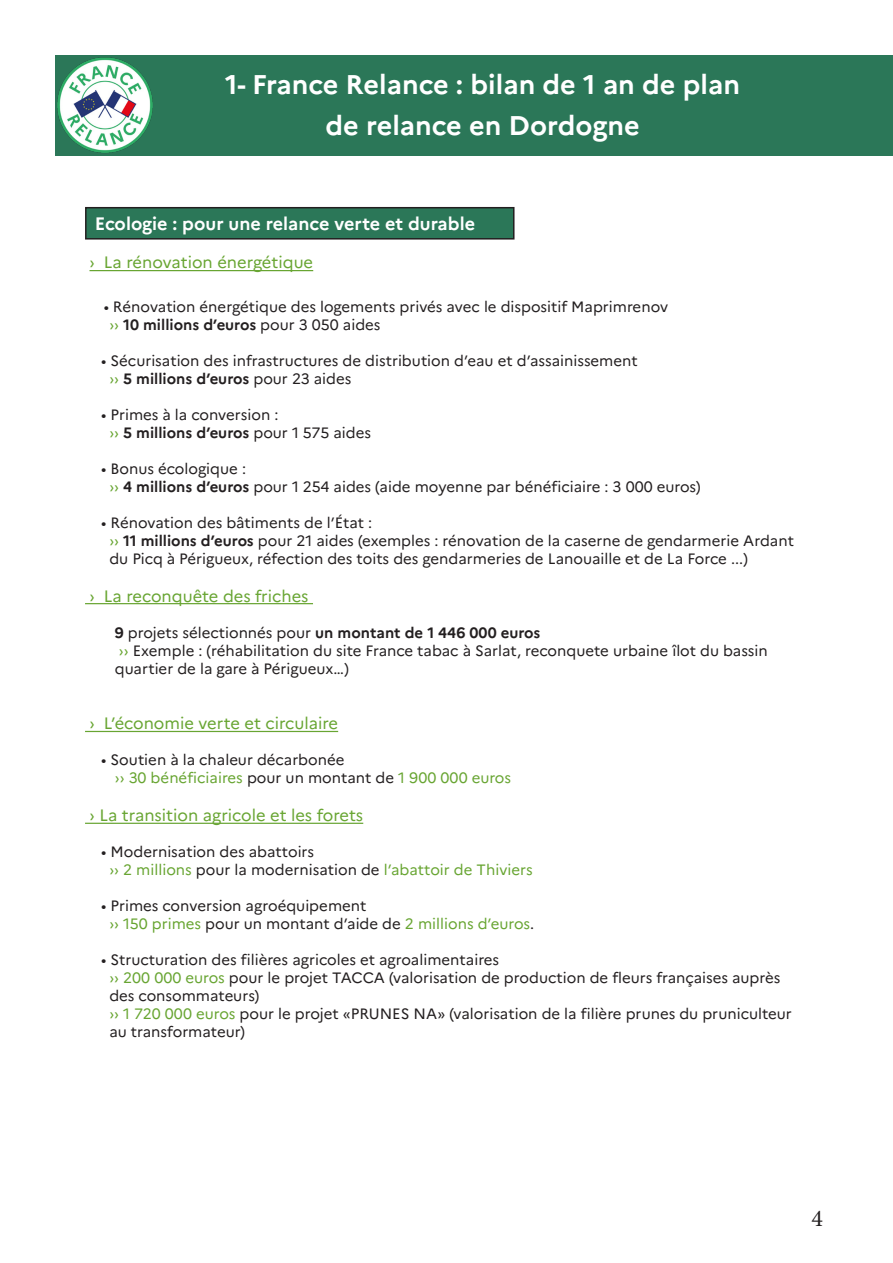
<style>
.page{position:relative;width:893px;height:1263px;background:#fff}
.page>*{position:absolute;margin:0;border:0;box-sizing:border-box;transform-origin:0 0}
.t1{font:700 27px "Marianne";color:#fff}
.t2{font:24px "Minion Pro";color:#231f20}
.t3{font:700 18px "Marianne";color:#fff}
.t4{font:16.5px "Marianne";color:#68a532}
.t5{font:15px/18px "Marianne";color:#231f20}
.t6{font:15px "Marianne";color:#68a532}
.t7{font:700 15px "Marianne";color:#231f20}
.s1{font-weight:400;color:#68a532}
.s2{font-weight:400}
.s3{color:#68a532}
.s4{font-weight:700}
.s5{color:#231f20}
</style>
<div class="page">
<div style="left:86px;top:208px;width:428px;height:31px;background:#2b7758"></div>
<div style="left:85px;top:207px;width:429px;height:33px;border:2px solid #231f20"></div>
<div style="left:55px;top:55px;width:837px;height:100px;background:#2b7758"></div>
<img style="left:55px;top:57px;width:101px;height:99px">
<hr style="left:89px;top:270px;width:224px;height:1px;background:#68a532">
<hr style="left:85px;top:603px;width:228px;height:1px;background:#68a532">
<hr style="left:85px;top:731px;width:253px;height:1px;background:#68a532">
<hr style="left:85px;top:823px;width:278px;height:1px;background:#68a532">
<p class="t1" style="left:225px;top:68px;width:516px">1- France Relance : bilan de 1 an de plan</p>
<p class="t1" style="left:326px;top:109px;width:316px">de relance en Dordogne</p>
<p class="t3" style="left:95px;top:213px;width:382px">Ecologie : pour une relance verte et durable</p>
<p class="t4" style="left:89px;top:252px;width:225px">› La rénovation énergétique</p>
<p class="t5" style="left:104px;top:297px;width:566px">• Rénovation énergétique des logements privés avec le dispositif Maprimrenov</p>
<p class="t7" style="left:109px;top:315px;width:273px"><span class="s1">››</span> 10 millions d’euros <span class="s2">pour 3 050 aides</span></p>
<p class="t5" style="left:101px;top:351px;width:538px">• Sécurisation des infrastructures de distribution d’eau et d’assainissement</p>
<p class="t7" style="left:109px;top:369px;width:243px"><span class="s1">››</span> 5 millions d’euros <span class="s2">pour 23 aides</span></p>
<p class="t5" style="left:101px;top:405px;width:179px">• Primes à la conversion :</p>
<p class="t7" style="left:109px;top:423px;width:263px"><span class="s1">››</span> 5 millions d’euros <span class="s2">pour 1 575 aides</span></p>
<p class="t5" style="left:101px;top:459px;width:146px">• Bonus écologique :</p>
<p class="t5" style="left:109px;top:477px;width:593px"><span class="s3">››</span> <span class="s4">4 millions d’euros</span> pour 1 254 aides (aide moyenne par bénéficiaire : 3 000 euros)</p>
<p class="t5" style="left:101px;top:513px;width:273px">• Rénovation des bâtiments de l’État :</p>
<p class="t5" style="left:109px;top:531px;width:686px"><span class="s3">››</span> <span class="s4">11 millions d’euros</span> pour 21 aides (exemples : rénovation de la caserne de gendarmerie Ardant du Picq à Périgueux, réfection des toits des gendarmeries de Lanouaille et de La Force ...)</p>
<p class="t4" style="left:89px;top:585px;width:221px">› La reconquête des friches</p>
<p class="t7" style="left:115px;top:623px;width:427px">9 <span class="s2">projets sélectionnés pour</span> un montant de 1 446 000 euros</p>
<p class="t5" style="left:115px;top:641px;width:655px"><span class="s3">››</span> Exemple : (réhabilitation du site France tabac à Sarlat, reconquete urbaine îlot du bassin quartier de la gare à Périgueux…)</p>
<p class="t4" style="left:89px;top:713px;width:250px">› L’économie verte et circulaire</p>
<p class="t5" style="left:101px;top:751px;width:245px">• Soutien à la chaleur décarbonée</p>
<p class="t6" style="left:115px;top:769px;width:398px">›› 30 bénéficiaires <span class="s5">pour un montant de</span> 1 900 000 euros</p>
<p class="t4" style="left:89px;top:805px;width:275px">› La transition agricole et les forets</p>
<p class="t5" style="left:101px;top:843px;width:214px">• Modernisation des abattoirs</p>
<p class="t6" style="left:109px;top:861px;width:425px">›› 2 millions <span class="s5">pour la modernisation de</span> l’abattoir de Thiviers</p>
<p class="t5" style="left:101px;top:897px;width:267px">• Primes conversion agroéquipement</p>
<p class="t6" style="left:109px;top:915px;width:426px">›› 150 primes <span class="s5">pour un montant d’aide de</span> 2 millions d’euros<span class="s5">.</span></p>
<p class="t5" style="left:101px;top:951px;width:399px">• Structuration des filières agricoles et agroalimentaires</p>
<p class="t5" style="left:109px;top:969px;width:673px"><span class="s3">›› 200 000 euros</span> pour le projet TACCA (valorisation de production de fleurs françaises auprès des consommateurs)</p>
<p class="t5" style="left:109px;top:1005px;width:684px"><span class="s3">›› 1 720 000 euros</span> pour le projet «PRUNES NA» (valorisation de la filière prunes du pruniculteur au transformateur)</p>
<p class="t2" style="left:811px;top:1202px;width:24px">4<sub>E</sub></p>
</div>
